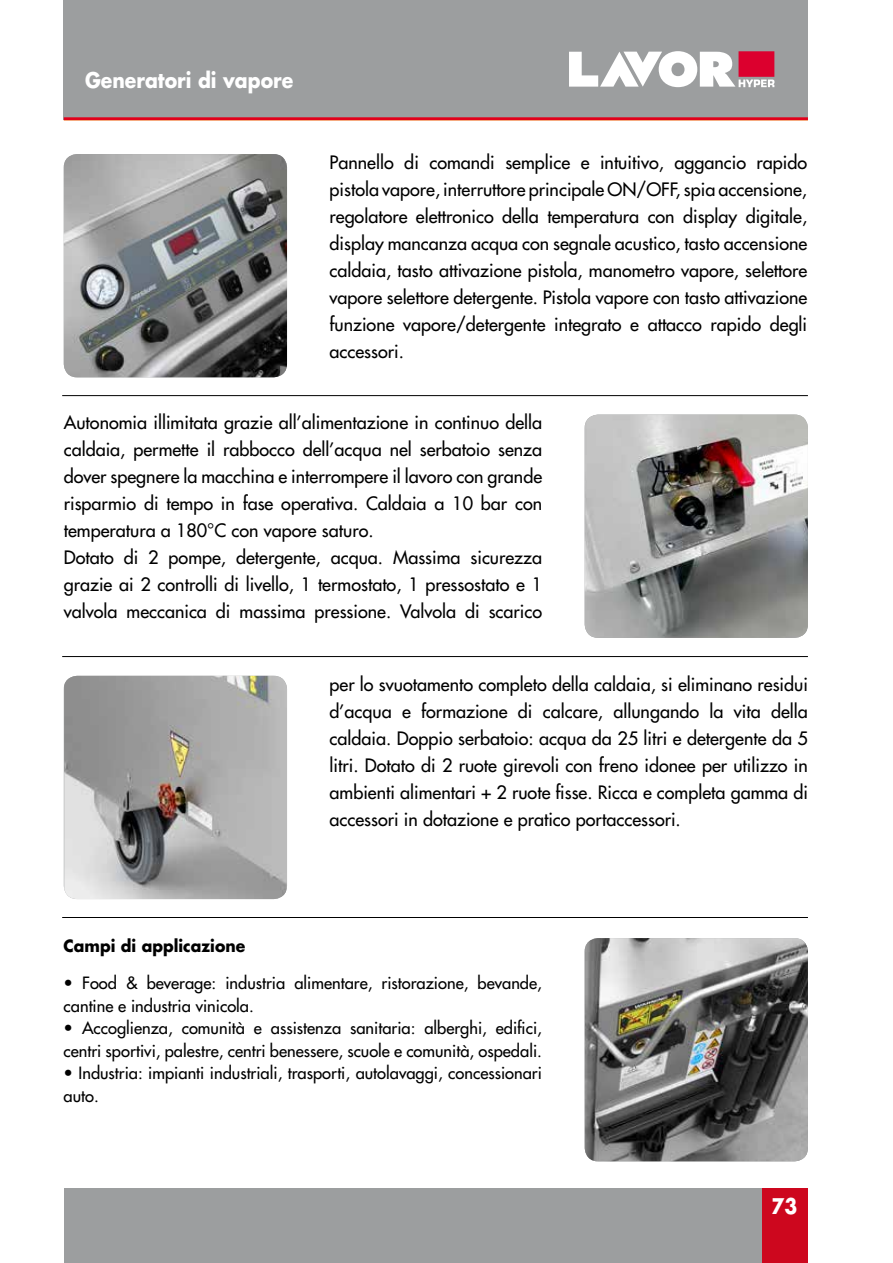
<style>
.page{position:relative;width:893px;height:1263px;background:#fff}
.page>*{position:absolute;margin:0;border:0;box-sizing:border-box;transform-origin:0 0}
.t1{font:700 21px "Futura Std";color:#fff;scale:.9 1}
.t2{font:500 18px/27px "Futura Std";color:#000;text-align:justify}
.t3{font:500 16.5px/22.5px "Futura Std";color:#000}
.t4{font:700 16.5px "Futura Std";color:#000;scale:.95 1}
</style>
<div class="page">
<div style="left:64px;top:0;width:744px;height:119px;background:#9c9e9f"></div>
<hr style="left:64px;top:117px;width:744px;height:3px;background:#e2001a">
<div style="left:761px;top:1188px;width:47px;height:75px;background:#cd071e"></div>
<div style="left:64px;top:1188px;width:697px;height:75px;background:#9c9e9f"></div>
<svg style="left:569px;top:51px;width:205px;height:36px"></svg>
<hr style="left:62px;top:395px;width:746px;height:1px;background:#000">
<hr style="left:62px;top:656px;width:746px;height:1px;background:#000">
<hr style="left:62px;top:917px;width:746px;height:1px;background:#000">
<img style="left:64px;top:154px;width:223px;height:223px">
<img style="left:585px;top:415px;width:223px;height:223px">
<img style="left:585px;top:938px;width:223px;height:223px">
<img style="left:64px;top:676px;width:223px;height:223px">
<p class="t1" style="left:85px;top:66px;width:233px">Generatori di vapore</p>
<p class="t2" style="left:330px;top:149px;width:479px">Pannello di comandi semplice e intuitivo, aggancio rapido pistola vapore, interruttore principale ON/OFF, spia accensione, regolatore elettronico della temperatura con display digitale, display mancanza acqua con segnale acustico, tasto accensione caldaia, tasto attivazione pistola, manometro vapore, selettore vapore selettore detergente. Pistola vapore con tasto attivazione funzione vapore/detergente integrato e attacco rapido degli accessori.</p>
<p class="t2" style="left:64px;top:409px;width:480px;text-align:left">Autonomia illimitata grazie all’alimentazione in continuo della caldaia, permette il rabbocco dell’acqua nel serbatoio senza dover spegnere la macchina e interrompere il lavoro con grande risparmio di tempo in fase operativa. Caldaia a 10 bar con temperatura a 180°C con vapore saturo.<br>Dotato di 2 pompe, detergente, acqua. Massima sicurezza grazie ai 2 controlli di livello, 1 termostato, 1 pressostato e 1 valvola meccanica di massima pressione. Valvola di scarico</p>
<p class="t2" style="left:330px;top:671px;width:480px">per lo svuotamento completo della caldaia, si eliminano residui d’acqua e formazione di calcare, allungando la vita della caldaia. Doppio serbatoio: acqua da 25 litri e detergente da 5 litri. Dotato di 2 ruote girevoli con freno idonee per utilizzo in ambienti alimentari + 2 ruote fisse. Ricca e completa gamma di accessori in dotazione e pratico portaccessori.</p>
<p class="t4" style="left:64px;top:934px;width:193px">Campi di applicazione</p>
<p class="t3" style="left:64px;top:972px;width:480px">• Food &amp; beverage: industria alimentare, ristorazione, bevande, cantine e industria vinicola.</p>
<p class="t3" style="left:64px;top:1017px;width:480px">• Accoglienza, comunità e assistenza sanitaria: alberghi, edifici, centri sportivi, palestre, centri benessere, scuole e comunità, ospedali.</p>
<p class="t3" style="left:64px;top:1062px;width:480px">• Industria: impianti industriali, trasporti, autolavaggi, concessionari auto.</p>
<p class="t1" style="left:772px;top:1192px;width:30px">73</p>
</div>
